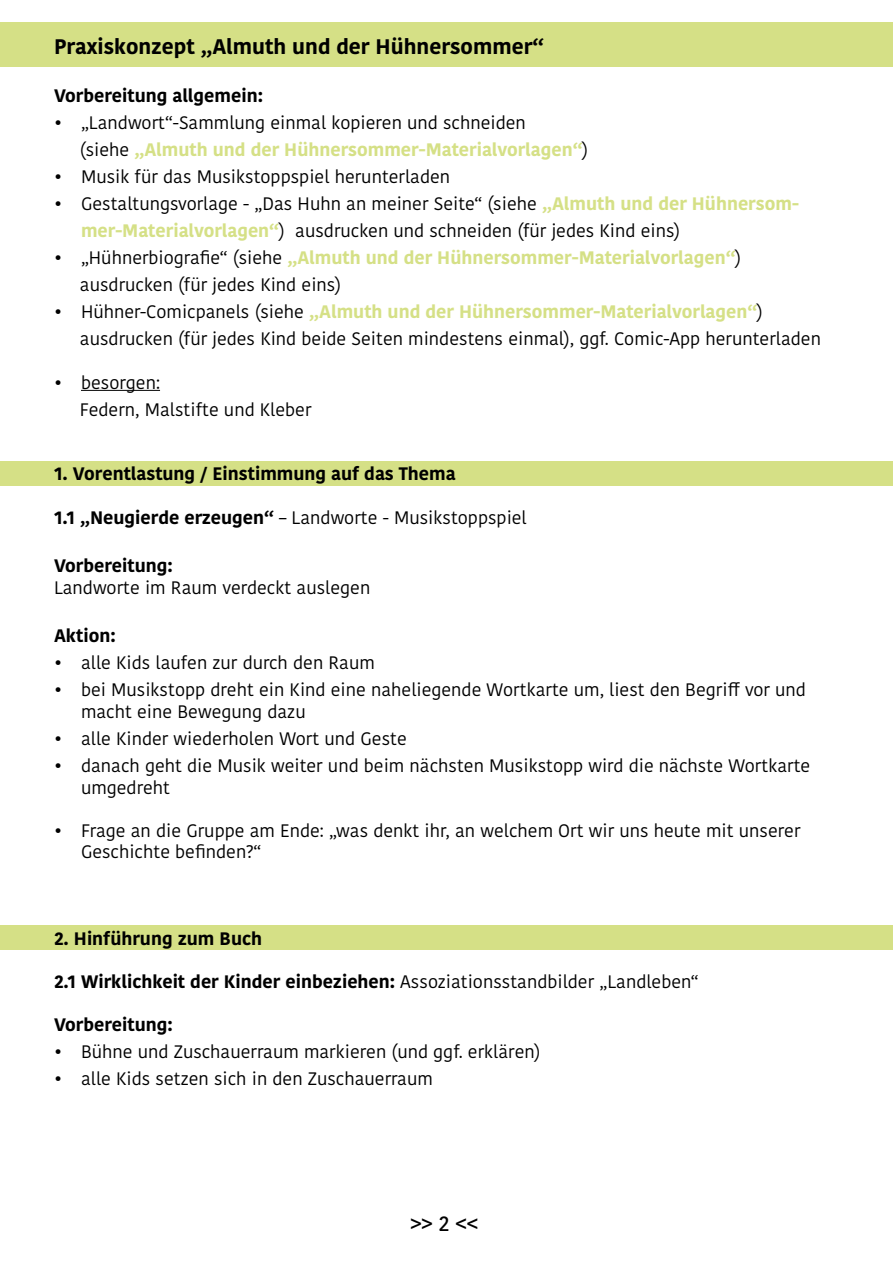
<style>
.page{position:relative;width:893px;height:1263px;background:#fff}
.page>*{position:absolute;margin:0;border:0;box-sizing:border-box;transform-origin:0 0}
.t1{font:700 21px "Kohinoor Devanagari";color:#000}
.t2{font:500 21px "Kohinoor Devanagari";color:#000}
.t3{font:18px/27px "Kohinoor Devanagari";color:#000}
.t4{font:700 18px "Kohinoor Devanagari";color:#000}
.s1{font-weight:700;color:#d5e086}
.s2{font-weight:700}
.s3{font-weight:400}
</style>
<div class="page">
<div style="left:0;top:22px;width:893px;height:45px;background:#d5e086"></div>
<div style="left:0;top:461px;width:893px;height:25px;background:#d5e086"></div>
<div style="left:0;top:925px;width:893px;height:25px;background:#d5e086"></div>
<hr style="left:81px;top:390px;width:79px;height:1px;background:#000">
<p class="t1" style="left:54px;top:28px;width:491px">Praxiskonzept „Almuth und der Hühnersommer“</p>
<p class="t4" style="left:54px;top:80px;width:211px">Vorbereitung allgemein:</p>
<p class="t3" style="left:80px;top:110px;width:510px;text-indent:-26px">• „Landwort“-Sammlung einmal kopieren und schneiden<br>(siehe <span class="s1">„Almuth und der Hühnersommer-Materialvorlagen“</span>)</p>
<p class="t3" style="left:54px;top:164px;width:398px">• Musik für das Musikstoppspiel herunterladen</p>
<p class="t3" style="left:81px;top:191px;width:719px;text-indent:-27px">• Gestaltungsvorlage - „Das Huhn an meiner Seite“ (siehe <span class="s1">„Almuth und der Hühnersom&shy;mer-Materialvorlagen“</span>) ausdrucken und schneiden (für jedes Kind eins)</p>
<p class="t3" style="left:80px;top:245px;width:663px;text-indent:-26px">• „Hühnerbiografie“ (siehe <span class="s1">„Almuth und der Hühnersommer-Materialvorlagen“</span>) ausdrucken (für jedes Kind eins)</p>
<p class="t3" style="left:80px;top:299px;width:743px;text-indent:-26px">• Hühner-Comicpanels (siehe <span class="s1">„Almuth und der Hühnersommer-Materialvorlagen“</span>) ausdrucken (für jedes Kind beide Seiten mindestens einmal), ggf. Comic-App herunterladen</p>
<p class="t3" style="left:80px;top:369px;width:233px;text-indent:-26px">• besorgen:<br>Federn, Malstifte und Kleber</p>
<p class="t4" style="left:54px;top:458px;width:403px">1. Vorentlastung / Einstimmung auf das Thema</p>
<p class="t3" style="left:54px;top:504px;width:474px"><span class="s2">1.1 „Neugierde erzeugen“</span> – Landworte - Musikstoppspiel</p>
<p class="t4" style="left:54px;top:550px;width:120px">Vorbereitung:</p>
<p class="t3" style="left:54px;top:574px;width:318px">Landworte im Raum verdeckt auslegen</p>
<p class="t4" style="left:54px;top:620px;width:63px">Aktion:</p>
<p class="t3" style="left:54px;top:650px;width:322px">• alle Kids laufen zur durch den Raum</p>
<p class="t3" style="left:81px;top:679px;width:726px;line-height:21.6px;text-indent:-27px">• bei Musikstopp dreht ein Kind eine naheliegende Wortkarte um, liest den Begriff vor und macht eine Bewegung dazu</p>
<p class="t3" style="left:54px;top:725px;width:354px">• alle Kinder wiederholen Wort und Geste</p>
<p class="t3" style="left:81px;top:755px;width:731px;line-height:21.6px;text-indent:-27px">• danach geht die Musik weiter und beim nächsten Musikstopp wird die nächste Wortkarte umgedreht</p>
<p class="t3" style="left:81px;top:820px;width:721px;line-height:21.6px;text-indent:-27px">• Frage an die Gruppe am Ende: „was denkt ihr, an welchem Ort wir uns heute mit unserer<br>Geschichte befinden?“</p>
<p class="t4" style="left:54px;top:922px;width:210px">2. Hinführung zum Buch</p>
<p class="t4" style="left:54px;top:966px;width:646px">2.1 Wirklichkeit der Kinder einbeziehen: <span class="s3">Assoziationsstandbilder „Landleben“</span></p>
<p class="t4" style="left:54px;top:1009px;width:120px">Vorbereitung:</p>
<p class="t3" style="left:54px;top:1038px;width:488px">• Bühne und Zuschauerraum markieren (und ggf. erklären)</p>
<p class="t3" style="left:54px;top:1065px;width:380px">• alle Kids setzen sich in den Zuschauerraum</p>
<p class="t2" style="left:410px;top:1211px;width:69px">&gt;&gt; 2 &lt;&lt;</p>
</div>
